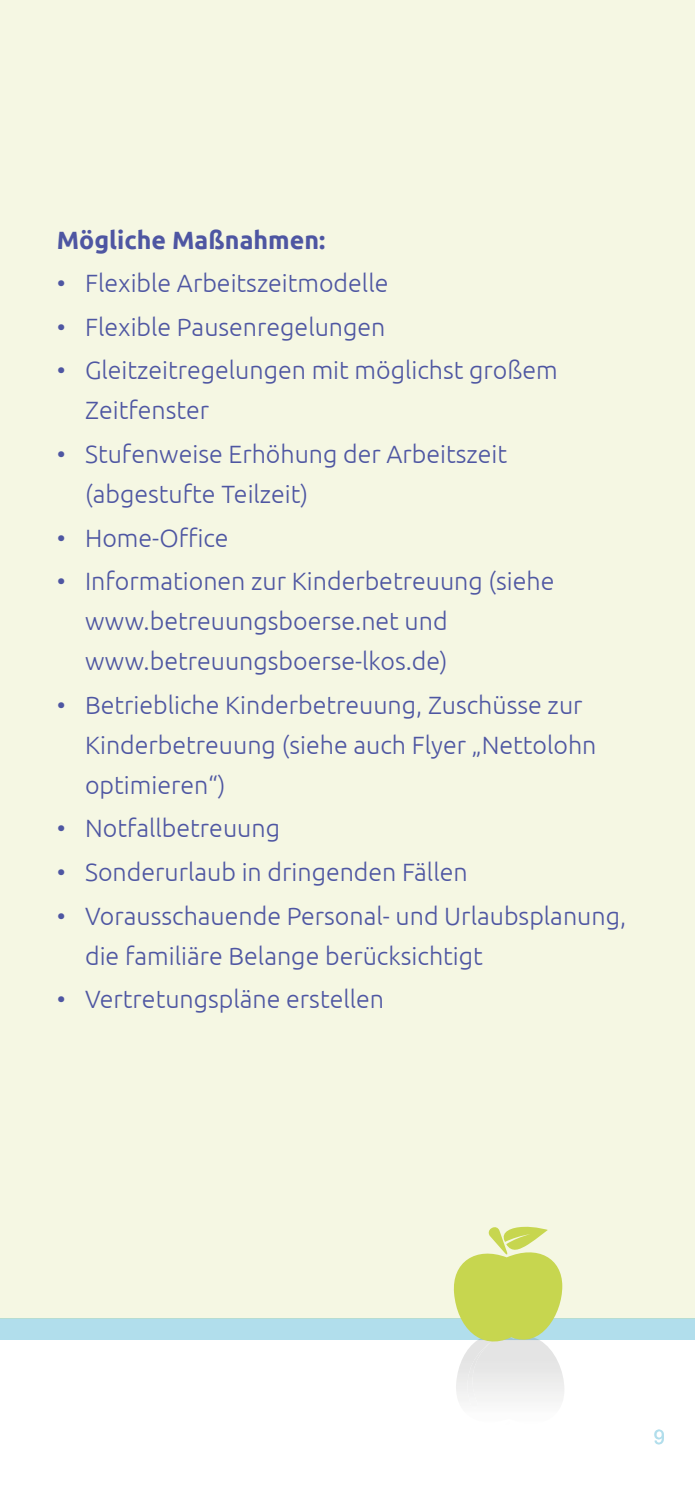
<style>
.page{position:relative;width:695px;height:1489px;background:#fff}
.page>*{position:absolute;margin:0;border:0;box-sizing:border-box;transform-origin:0 0}
.t1{font:300 25px/40px "Ubuntu";color:#4e56a2}
.t2{font:700 25px "Ubuntu";color:#4e56a2}
.t3{font:20px "Arial";color:#b1deec}
</style>
<div class="page">
<div style="left:0;top:1318px;width:694px;height:21px;background:#b1deec"></div>
<div style="left:0;top:0;width:694px;height:1318px;background:#f5f7e3"></div>
<svg style="left:451px;top:1226px;width:111px;height:125px"></svg>
<p class="t2" style="left:57px;top:224px;width:270px">Mögliche Maßnahmen:</p>
<p class="t1" style="left:57px;top:263px;width:333px">• Flexible Arbeitszeitmodelle</p>
<p class="t1" style="left:57px;top:306px;width:330px">• Flexible Pausenregelungen</p>
<p class="t1" style="left:85px;top:350px;width:474px;text-indent:-28px">• Gleitzeitregelungen mit möglichst großem<br>Zeitfenster</p>
<p class="t1" style="left:85px;top:433px;width:423px;text-indent:-28px">• Stufenweise Erhöhung der Arbeitszeit (abgestufte Teilzeit)</p>
<p class="t1" style="left:57px;top:517px;width:173px">• Home-Office</p>
<p class="t1" style="left:85px;top:560px;width:471px;text-indent:-28px">• Informationen zur Kinderbetreuung (siehe www.betreuungsboerse.net und www.betreuungsboerse-lkos.de)</p>
<p class="t1" style="left:85px;top:684px;width:513px;text-indent:-28px">• Betriebliche Kinderbetreuung, Zuschüsse zur<br>Kinderbetreuung (siehe auch Flyer „Nettolohn optimieren“)</p>
<p class="t1" style="left:57px;top:807px;width:225px">• Notfallbetreuung</p>
<p class="t1" style="left:57px;top:851px;width:412px">• Sonderurlaub in dringenden Fällen</p>
<p class="t1" style="left:85px;top:895px;width:542px;text-indent:-28px">• Vorausschauende Personal- und Urlaubsplanung, die familiäre Belange berücksichtigt</p>
<p class="t1" style="left:57px;top:978px;width:329px">• Vertretungspläne erstellen</p>
<p class="t3" style="left:653px;top:1422px;width:13px">9</p>
</div>
